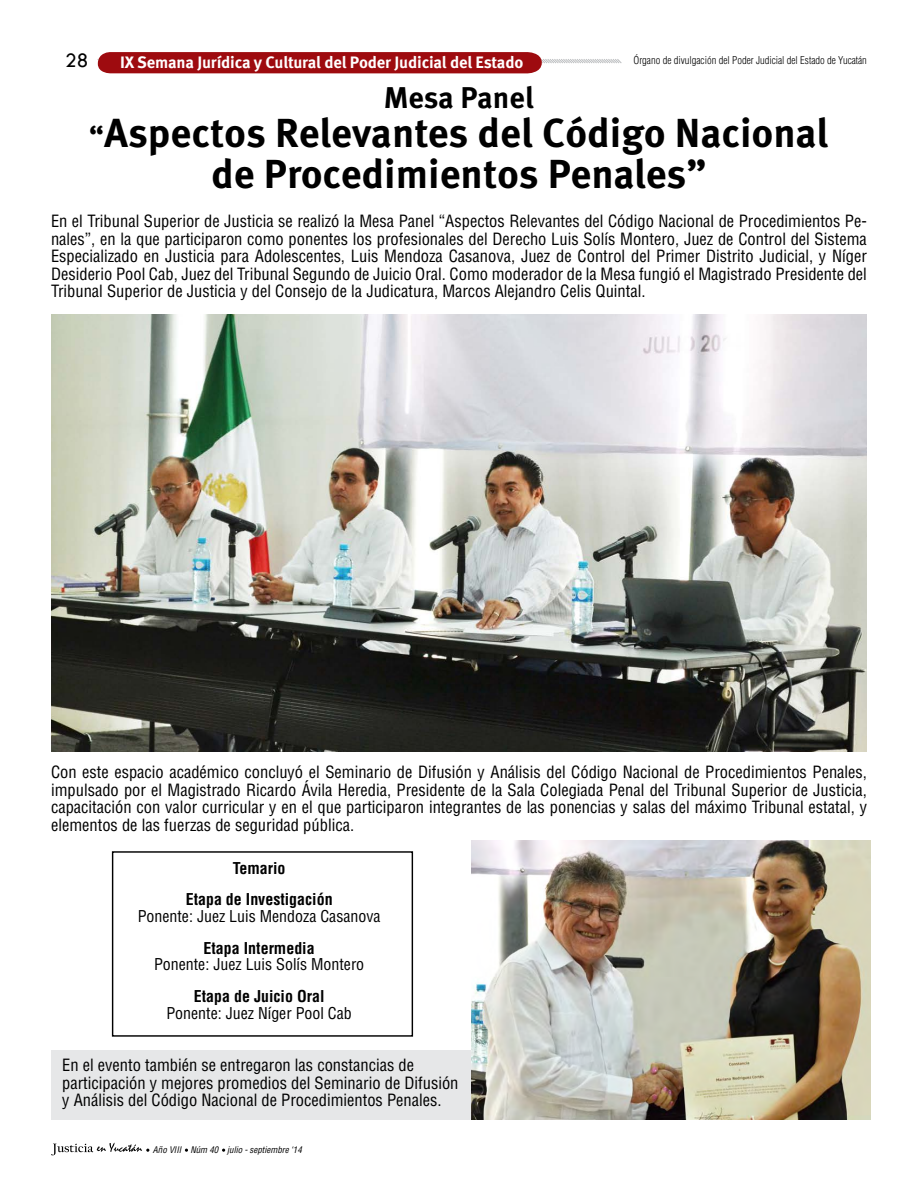
<style>
.page{position:relative;width:918px;height:1188px;background:#fff}
.page>*{position:absolute;margin:0;border:0;box-sizing:border-box;transform-origin:0 0}
.t1{font:700 40.5px/40.5px "Meta Pro";color:#000;text-align:center}
.t2{font:700 30px "Meta Pro";letter-spacing:-.005em;color:#000}
.t3{font:21px "Tw Cen";color:#000}
.t4{font:condensed 16.5px/17.5px "Helvetica LT Std";color:#000;text-align:justify}
.t5{font:700 16.5px "Meta Pro";letter-spacing:-.01em;color:#fff}
.t6{font:condensed 15.9px "Helvetica LT Std";color:#000}
.t7{font:700 condensed 15.9px/31.5px "Helvetica LT Std";color:#000;text-align:center}
.t8{font:300 condensed 10.5px "Helvetica LT Std";color:#000}
.t9{font:italic condensed 8.85px "Helvetica LT Std";color:#000}
.s1{font-size:30px}
</style>
<div class="page">
<svg style="left:51px;top:1143px;width:98px;height:12px"></svg>
<div style="left:51px;top:1051px;width:452px;height:69px;background:#e6e7e8"></div>
<img style="left:51px;top:314px;width:816px;height:438px">
<svg style="left:97px;top:52px;width:525px;height:21px;background:#ad3236"></svg>
<div style="left:112px;top:851px;width:301px;height:186px;border:1px solid #000"></div>
<img style="left:471px;top:840px;width:400px;height:280px">
<p class="t3" style="left:65px;top:47px;width:25px">28</p>
<p class="t5" style="left:120px;top:52px;width:405px">IX Semana Jurídica y Cultural del Poder Judicial del Estado</p>
<h2 class="t2" style="left:384px;top:78px;width:152px">Mesa Panel</h2>
<p class="t8" style="left:634px;top:54px;width:235px">Órgano de divulgación del Poder Judicial del Estado de Yucatán</p>
<h1 class="t1" style="left:89px;top:114px;width:740px"><span class="s1">“</span>Aspectos Relevantes del Código Nacional de Procedimientos Penales”</h1>
<p class="t4" style="left:51px;top:212px;width:817px">En el Tribunal Superior de Justicia se realizó la Mesa Panel “Aspectos Relevantes del Código Nacional de Procedimientos Pe&shy;nales”, en la que participaron como ponentes los profesionales del Derecho Luis Solís Montero, Juez de Control del Sistema Especializado en Justicia para Adolescentes, Luis Mendoza Casanova, Juez de Control del Primer Distrito Judicial, y Níger Desiderio Pool Cab, Juez del Tribunal Segundo de Juicio Oral. Como moderador de la Mesa fungió el Magistrado Presidente del Tribunal Superior de Justicia y del Consejo de la Judicatura, Marcos Alejandro Celis Quintal.</p>
<p class="t4" style="left:51px;top:763px;width:818px">Con este espacio académico concluyó el Seminario de Difusión y Análisis del Código Nacional de Procedimientos Penales, impulsado por el Magistrado Ricardo Ávila Heredia, Presidente de la Sala Colegiada Penal del Tribunal Superior de Justicia, capacitación con valor curricular y en el que participaron integrantes de las ponencias y salas del máximo Tribunal estatal, y elementos de las fuerzas de seguridad pública.</p>
<p class="t7" style="left:186px;top:852px;width:148px">Temario<br>Etapa de Investigación</p>
<p class="t6" style="left:138px;top:906px;width:244px">Ponente: Juez Luis Mendoza Casanova</p>
<p class="t7" style="left:204px;top:932px;width:113px">Etapa Intermedia</p>
<p class="t6" style="left:154px;top:955px;width:212px">Ponente: Juez Luis Solís Montero</p>
<p class="t7" style="left:194px;top:980px;width:132px">Etapa de Juicio Oral</p>
<p class="t6" style="left:166px;top:1003px;width:187px">Ponente: Juez Níger Pool Cab</p>
<p class="t4" style="left:62px;top:1056px;width:398px;text-align:left">En el evento también se entregaron las constancias de participación y mejores promedios del Seminario de Difusión y Análisis del Código Nacional de Procedimientos Penales.</p>
<p class="t9" style="left:153px;top:1144px;width:150px">Año VIII Núm 40 julio - septiembre ‘14</p>
</div>
